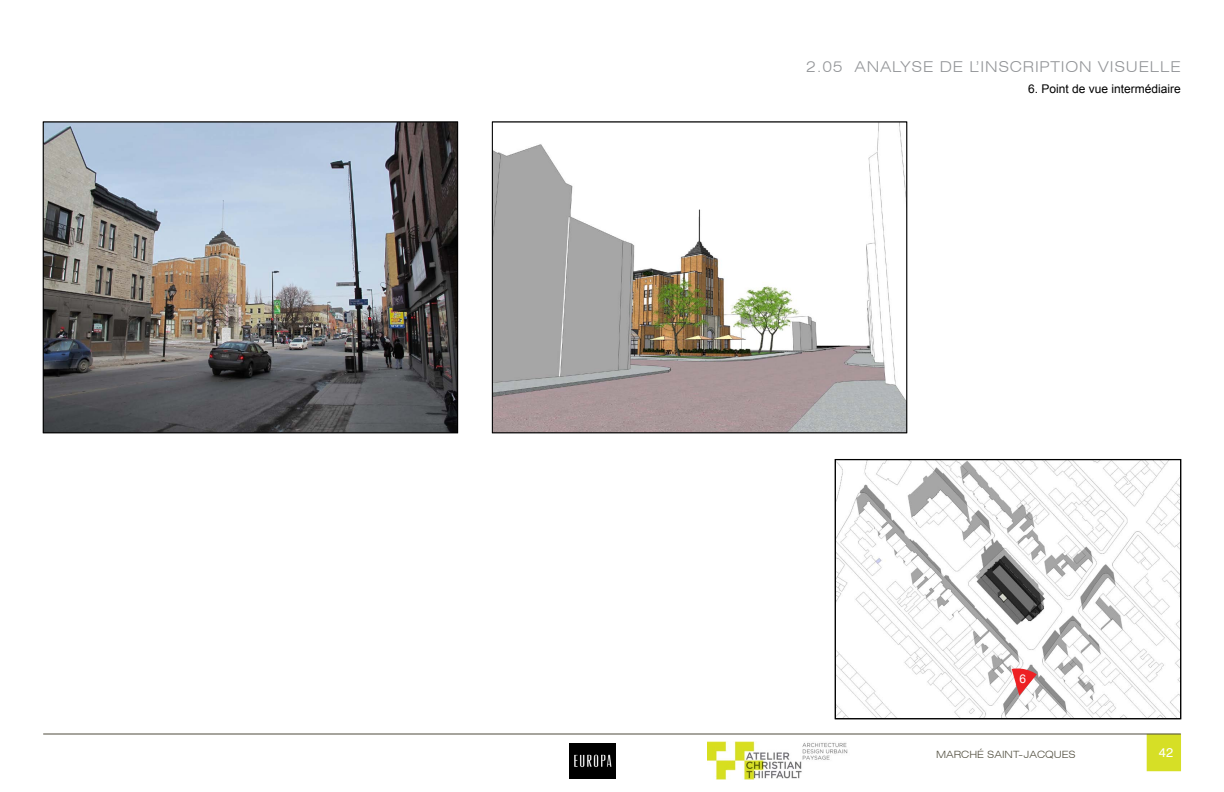
<style>
.page{position:relative;width:1224px;height:792px;background:#fff}
.page>*{position:absolute;margin:0;border:0;box-sizing:border-box;transform-origin:0 0}
.t1{font:300 expanded 15px "Swiss 721 BT";letter-spacing:.05em;color:#939598}
.t2{font:13px "Swiss 721 BT";color:#fff}
.t3{font:12px "Arial";color:#000}
.t4{font:12px "Arial";color:#fff}
.t5{font:300 expanded 10px "Swiss 721 BT";color:#4f4c3c}
</style>
<div class="page">
<div style="left:1147px;top:734px;width:34px;height:37px;background:#d6df26"></div>
<hr style="left:43px;top:734px;width:1138px;height:1px;background:#4e4b3d">
<img style="left:708px;top:742px;width:140px;height:37px">
<img style="left:570px;top:743px;width:46px;height:36px">
<img style="left:45px;top:124px;width:411px;height:307px">
<div style="left:43px;top:122px;width:415px;height:311px;border:1px solid #000"></div>
<img style="left:494px;top:124px;width:411px;height:307px">
<div style="left:492px;top:122px;width:415px;height:311px;border:1px solid #000"></div>
<img style="left:837px;top:462px;width:342px;height:255px">
<div style="left:835px;top:460px;width:346px;height:259px;border:1px solid #000"></div>
<svg style="left:1012px;top:666px;width:25px;height:30px"></svg>
<p class="t1" style="left:806px;top:58px;width:376px">2.05 ANALYSE DE L’INSCRIPTION VISUELLE</p>
<p class="t3" style="left:1028px;top:81px;width:154px">6. Point de vue intermédiaire</p>
<p class="t4" style="left:1020px;top:671px;width:8px">6</p>
<p class="t5" style="left:936px;top:748px;width:141px">MARCHÉ SAINT-JACQUES</p>
<p class="t2" style="left:1159px;top:745px;width:16px">42</p>
</div>
